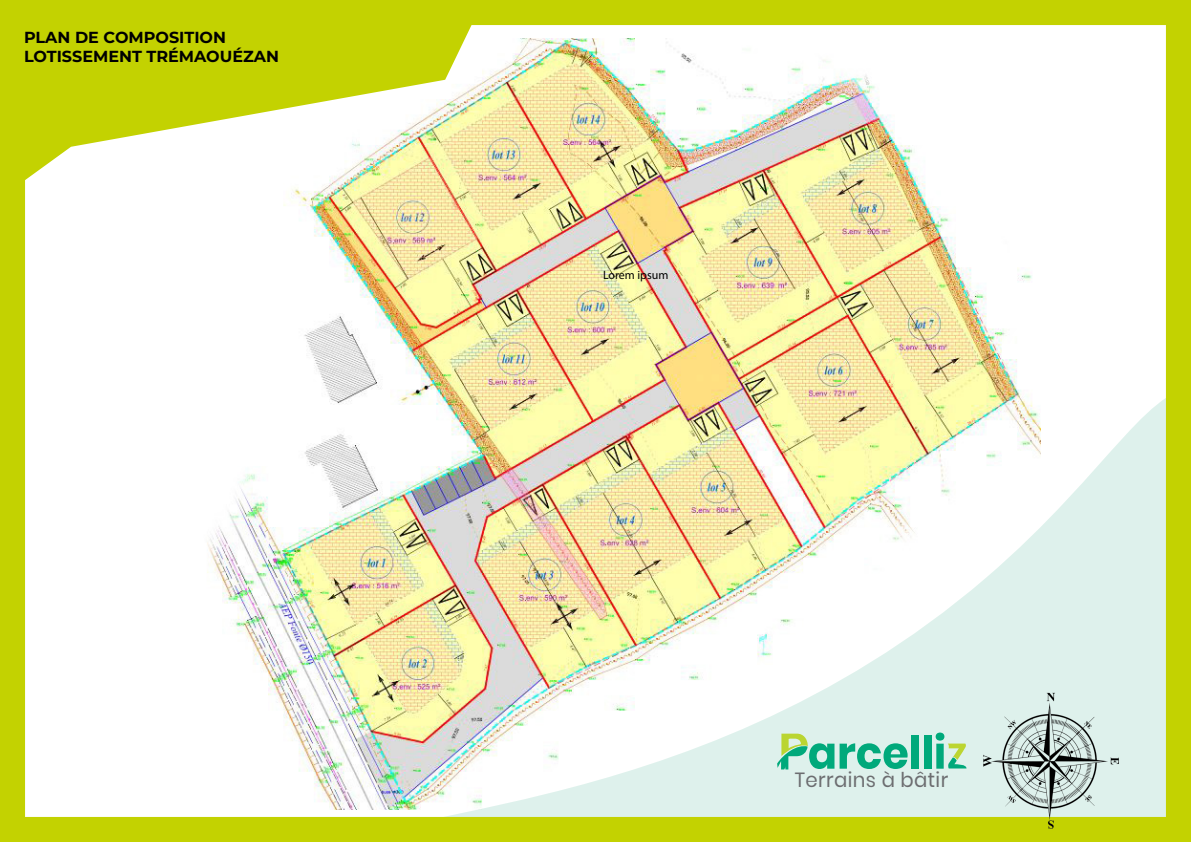
<style>
.page{position:relative;width:1191px;height:842px;background:#fff}
.page>*{position:absolute;margin:0;border:0;box-sizing:border-box;transform-origin:0 0}
.t1{font:20.5px "Poppins";letter-spacing:.02em;color:#6c6d70;scale:.96 1}
.t2{font:700 16px/19.2px "Montserrat";color:#000}
.t3{font:12px "Myriad Pro";color:#000}
</style>
<div class="page">
<img style="left:0;top:0;width:1191px;height:842px">
<div style="left:911px;top:735px;width:7px;height:34px;background:#00a97b"></div>
<div style="left:924px;top:735px;width:7px;height:34px;background:#00a97b"></div>
<svg style="left:935px;top:732px;width:31px;height:37px"></svg>
<svg style="left:777px;top:734px;width:130px;height:35px;background:#87d3b5"></svg>
<img style="left:973px;top:692px;width:157px;height:139px">
<svg style="left:0;top:0;width:499px;height:200px;fill:#c3d201"></svg>
<p class="t2" style="left:24px;top:26px;width:256px">PLAN DE COMPOSITION<br>LOTISSEMENT TRÉMAOUÉZAN</p>
<p class="t3" style="left:603px;top:268px;width:67px">Lorem ipsum</p>
<p class="t1" style="left:795px;top:768px;width:161px">Terrains à bâtir</p>
</div>
